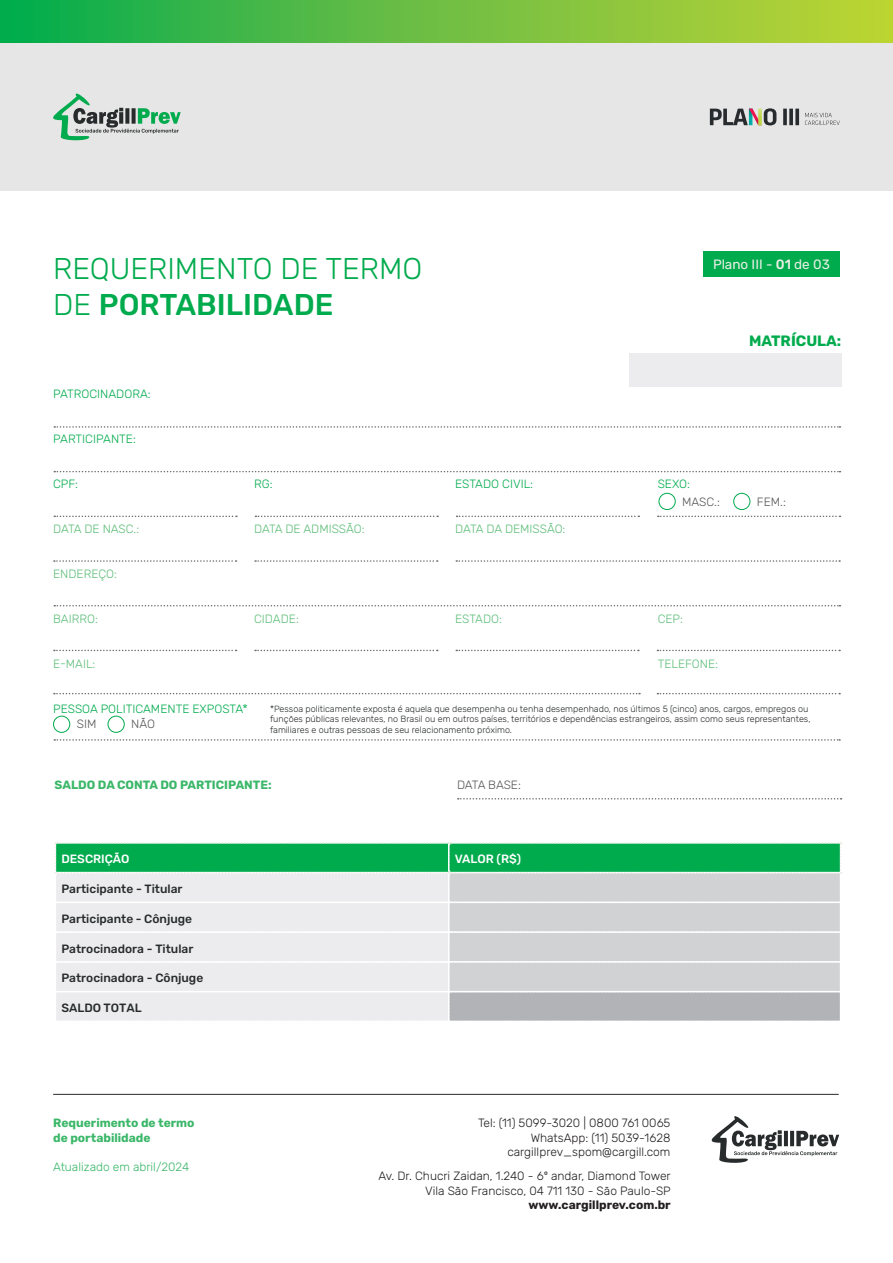
<style>
.page{position:relative;width:893px;height:1263px;background:#fff}
.page>*{position:absolute;margin:0;border:0;box-sizing:border-box;transform-origin:0 0}
.t1{font:300 30px "Rubik";color:#00ab4d}
.t2{font:500 30px "Rubik";color:#00ab4d}
.t3{font:700 15px "Rubik";color:#00ab4d}
.t4{font:13.5px "Rubik";color:#ebf0e7}
.t5{font:300 12px/14.4px "Rubik";color:#231f20;text-align:right}
.t6{font:300 12px "Rubik";color:#5ebe79}
.t7{font:500 12px "Rubik";color:#282b2c}
.t8{font:300 12px "Rubik";color:#00ab4d}
.t9{font:700 12px/14.4px "Rubik";color:#3bb769}
.t10{font:300 12px "Rubik";color:#57585a}
.t11{font:300 12px "Rubik";color:#3bb769}
.t12{font:700 12px "Rubik";color:#231f20}
.t13{font:500 12px "Rubik";color:#fff}
.t14{font:300 9px/10.5px "Rubik";color:#282b2c}
.s1{font-weight:300}
.s2{font-weight:500}
</style>
<div class="page">
<div style="left:0;top:43px;width:893px;height:148px;background:#e6e6e6"></div>
<div style="left:0;top:0;width:893px;height:43px;background:linear-gradient(to right,#0aab50,#c7d435)"></div>
<svg style="left:53px;top:93px;width:128px;height:48px"></svg>
<svg style="left:711px;top:1116px;width:128px;height:47px"></svg>
<hr style="left:53px;top:1094px;width:786px;height:1px;background:#282b2c">
<svg style="left:710px;top:108px;width:89px;height:17px"></svg>
<svg style="left:805px;top:113px;width:35px;height:12px"></svg>
<div style="left:53px;top:716px;width:17px;height:17px;border:1px solid #00ab4d;border-radius:50%"></div>
<div style="left:703px;top:251px;width:137px;height:26px;background:#00ab4d"></div>
<div style="left:629px;top:354px;width:212px;height:33px;background:#ececee"></div>
<svg style="left:54px;top:426px;width:786px;height:2px"></svg>
<svg style="left:54px;top:471px;width:786px;height:1px"></svg>
<svg style="left:658px;top:516px;width:182px;height:1px"></svg>
<svg style="left:255px;top:516px;width:183px;height:1px"></svg>
<svg style="left:54px;top:516px;width:183px;height:1px"></svg>
<svg style="left:457px;top:516px;width:182px;height:1px"></svg>
<svg style="left:255px;top:560px;width:183px;height:2px"></svg>
<svg style="left:54px;top:560px;width:183px;height:2px"></svg>
<svg style="left:456px;top:560px;width:384px;height:2px"></svg>
<svg style="left:657px;top:650px;width:183px;height:1px"></svg>
<svg style="left:255px;top:650px;width:183px;height:1px"></svg>
<svg style="left:54px;top:650px;width:183px;height:1px"></svg>
<svg style="left:456px;top:650px;width:183px;height:1px"></svg>
<div style="left:659px;top:493px;width:17px;height:17px;border:1px solid #00ab4d;border-radius:50%"></div>
<div style="left:733px;top:493px;width:17px;height:17px;border:1px solid #00ab4d;border-radius:50%"></div>
<svg style="left:54px;top:605px;width:786px;height:1px"></svg>
<svg style="left:657px;top:693px;width:183px;height:1px"></svg>
<svg style="left:54px;top:693px;width:586px;height:1px"></svg>
<svg style="left:54px;top:739px;width:786px;height:2px"></svg>
<div style="left:108px;top:716px;width:17px;height:17px;border:1px solid #00ab4d;border-radius:50%"></div>
<svg style="left:55px;top:842px;width:787px;height:179px;background:#bad6c9"></svg>
<svg style="left:458px;top:798px;width:384px;height:1px"></svg>
<p class="t1" style="left:53px;top:252px;width:371px">REQUERIMENTO DE TERMO</p>
<p class="t2" style="left:53px;top:288px;width:282px"><span class="s1">DE</span> PORTABILIDADE</p>
<p class="t4" style="left:713px;top:257px;width:118px">Plano III - <span class="s2">01</span> de 03</p>
<p class="t3" style="left:749px;top:332px;width:94px">MATRÍCULA:</p>
<p class="t8" style="left:53px;top:387px;width:99px">PATROCINADORA:</p>
<p class="t8" style="left:53px;top:432px;width:84px">PARTICIPANTE:</p>
<p class="t8" style="left:53px;top:477px;width:26px">CPF:</p>
<p class="t8" style="left:254px;top:477px;width:20px">RG:</p>
<p class="t8" style="left:455px;top:477px;width:79px">ESTADO CIVIL:</p>
<p class="t8" style="left:658px;top:477px;width:34px">SEXO:</p>
<p class="t6" style="left:53px;top:522px;width:88px">DATA DE NASC.:</p>
<p class="t6" style="left:254px;top:522px;width:112px">DATA DE ADMISSÃO:</p>
<p class="t6" style="left:455px;top:522px;width:112px">DATA DA DEMISSÃO:</p>
<p class="t6" style="left:53px;top:567px;width:65px">ENDEREÇO:</p>
<p class="t6" style="left:53px;top:612px;width:46px">BAIRRO:</p>
<p class="t6" style="left:254px;top:612px;width:46px">CIDADE:</p>
<p class="t6" style="left:455px;top:612px;width:48px">ESTADO:</p>
<p class="t6" style="left:658px;top:612px;width:27px">CEP:</p>
<p class="t6" style="left:53px;top:657px;width:44px">E-MAIL:</p>
<p class="t6" style="left:658px;top:657px;width:62px">TELEFONE:</p>
<p class="t8" style="left:53px;top:702px;width:196px">PESSOA POLITICAMENTE EXPOSTA*</p>
<p class="t10" style="left:682px;top:495px;width:39px">MASC.:</p>
<p class="t10" style="left:757px;top:495px;width:30px">FEM.:</p>
<p class="t14" style="left:270px;top:703px;width:542px">*Pessoa politicamente exposta é aquela que desempenha ou tenha desempenhado, nos últimos 5 (cinco) anos, cargos, empregos ou funções públicas relevantes, no Brasil ou em outros países, territórios e dependências estrangeiros, assim como seus representantes, familiares e outras pessoas de seu relacionamento próximo.</p>
<p class="t10" style="left:131px;top:717px;width:25px">NÃO</p>
<p class="t10" style="left:77px;top:717px;width:21px">SIM</p>
<p class="t9" style="left:55px;top:778px;width:218px">SALDO DA CONTA DO PARTICIPANTE:</p>
<p class="t10" style="left:457px;top:778px;width:65px">DATA BASE:</p>
<p class="t13" style="left:61px;top:852px;width:70px">DESCRIÇÃO</p>
<p class="t13" style="left:455px;top:852px;width:68px">VALOR (R$)</p>
<p class="t7" style="left:61px;top:882px;width:123px">Participante - Titular</p>
<p class="t7" style="left:61px;top:912px;width:132px">Participante - Cônjuge</p>
<p class="t7" style="left:61px;top:941px;width:134px">Patrocinadora - Titular</p>
<p class="t7" style="left:61px;top:971px;width:143px">Patrocinadora - Cônjuge</p>
<p class="t7" style="left:61px;top:1001px;width:82px">SALDO TOTAL</p>
<h3 class="t9" style="left:53px;top:1116px;width:143px">Requerimento de termo de portabilidade</h3>
<h3 class="t11" style="left:53px;top:1160px;width:138px">Atualizado em abril/2024</h3>
<h3 class="t5" style="left:478px;top:1116px;width:194px">Tel: (11) 5099-3020 | 0800 761 0065<br>WhatsApp: (11) 5039-1628 cargillprev_spom@cargill.com</h3>
<h3 class="t5" style="left:378px;top:1169px;width:294px">Av. Dr. Chucri Zaidan, 1.240 - 6º andar, Diamond Tower<br>Vila São Francisco, 04 711 130 - São Paulo-SP</h3>
<h3 class="t12" style="left:528px;top:1198px;width:144px">www.cargillprev.com.br</h3>
</div>
